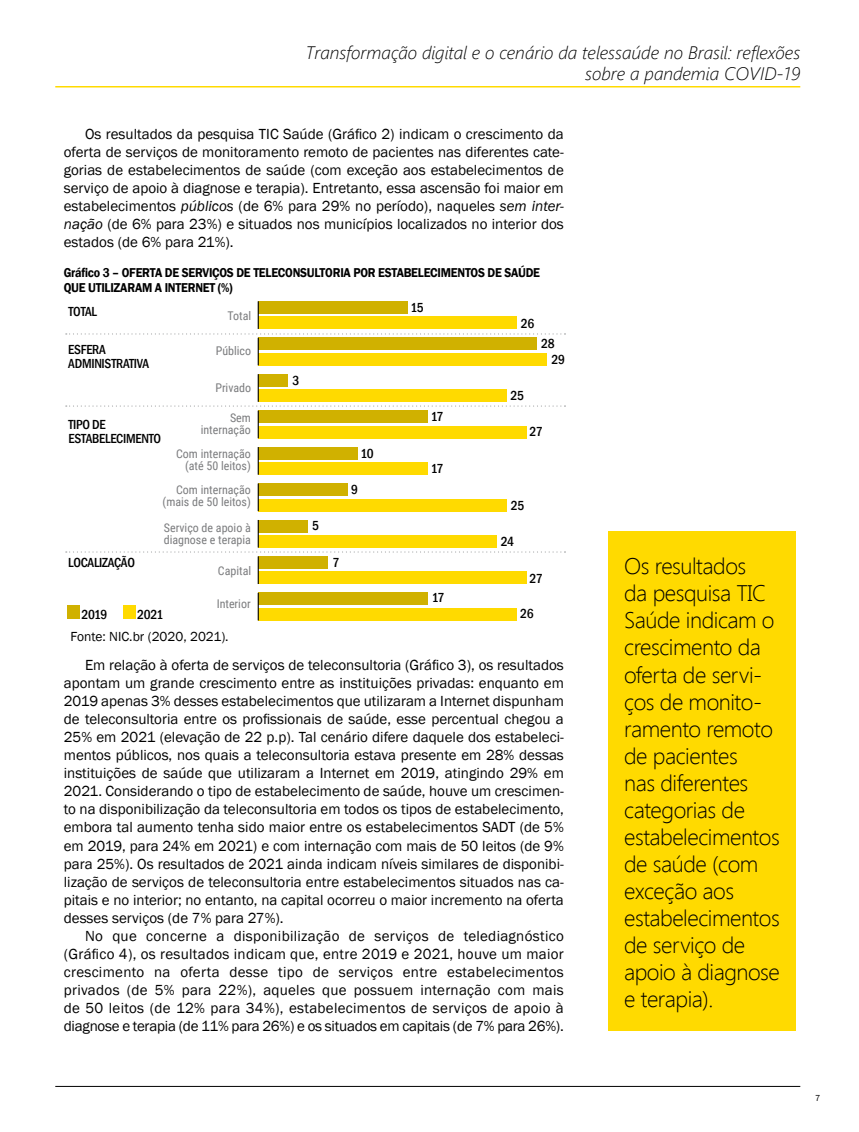
<style>
.page{position:relative;width:859px;height:1132px;background:#fff}
.page>*{position:absolute;margin:0;border:0;box-sizing:border-box;transform-origin:0 0}
.t1{font:300 22.5px/27px "Segoe UI";letter-spacing:-.02em;color:#000}
.t2{font:italic 300 18px/21px "Segoe UI";color:#000;text-align:right}
.t3{font:15px/18px "Franklin Gothic";color:#000;text-align:justify}
.t4{font:500 condensed 13.5px/13.8px "Franklin Gothic";letter-spacing:-.02em;color:#000}
.t5{font:13.5px "Franklin Gothic";color:#000}
.t6{font:600 13.2px/15px "Franklin Gothic";letter-spacing:-.02em;color:#000;scale:.91 1}
.t7{font:12px/12.1px "Roboto Condensed";color:#7b7c7e;text-align:right}
.t8{font:9px "Franklin Gothic";color:#000}
.s1{font-style:italic}
</style>
<div class="page">
<hr style="left:55px;top:1085px;width:745px;height:1px;background:#000">
<hr style="left:55px;top:86px;width:745px;height:1px;background:#ffda00">
<div style="left:608px;top:531px;width:187px;height:499px;background:#ffda00"></div>
<div style="left:67px;top:605px;width:12px;height:14px;background:#d0b100"></div>
<div style="left:123px;top:605px;width:12px;height:14px;background:#ffda00"></div>
<div style="left:258px;top:447px;width:100px;height:12px;background:#d0b100"></div>
<div style="left:258px;top:462px;width:169px;height:12px;background:#ffda00"></div>
<svg style="left:258px;top:447px;width:1px;height:27px"></svg>
<div style="left:258px;top:483px;width:90px;height:12px;background:#d0b100"></div>
<div style="left:258px;top:499px;width:249px;height:12px;background:#ffda00"></div>
<svg style="left:258px;top:483px;width:1px;height:28px"></svg>
<svg style="left:66px;top:374px;width:499px;height:64px"></svg>
<svg style="left:66px;top:520px;width:499px;height:64px"></svg>
<div style="left:258px;top:592px;width:169px;height:12px;background:#d0b100"></div>
<div style="left:258px;top:608px;width:259px;height:12px;background:#ffda00"></div>
<svg style="left:258px;top:592px;width:1px;height:28px"></svg>
<svg style="left:66px;top:301px;width:499px;height:64px"></svg>
<p class="t2" style="left:305px;top:41px;width:496px">Transformação digital e o cenário da telessaúde no Brasil: reflexões sobre a pandemia COVID-19</p>
<p class="t3" style="left:64px;top:125px;width:502px;text-indent:21px">Os resultados da pesquisa TIC Saúde (Gráfico 2) indicam o crescimento da oferta de serviços de monitoramento remoto de pacientes nas diferentes cate&shy;gorias de estabelecimentos de saúde (com exceção aos estabelecimentos de serviço de apoio à diagnose e terapia). Entretanto, essa ascensão foi maior em estabelecimentos <span class="s1">públicos</span> (de 6% para 29% no período), naqueles <span class="s1">sem inter&shy;nação</span> (de 6% para 23%) e situados nos municípios localizados no interior dos estados (de 6% para 21%).</p>
<p class="t6" style="left:64px;top:265px;width:525px">Gráfico 3 – OFERTA DE SERVIÇOS DE TELECONSULTORIA POR ESTABELECIMENTOS DE SAÚDE<br>QUE UTILIZARAM A INTERNET (%)</p>
<p class="t4" style="left:68px;top:305px;width:30px">TOTAL</p>
<p class="t4" style="left:68px;top:342px;width:82px">ESFERA<br>ADMINISTRATIVA</p>
<p class="t4" style="left:68px;top:417px;width:94px">TIPO DE<br>ESTABELECIMENTO</p>
<p class="t7" style="left:227px;top:309px;width:25px">Total</p>
<p class="t7" style="left:216px;top:344px;width:37px">Público</p>
<p class="t7" style="left:215px;top:381px;width:37px">Privado</p>
<p class="t7" style="left:201px;top:411px;width:52px">Sem internação</p>
<p class="t4" style="left:292px;top:373px;width:8px">3</p>
<p class="t7" style="left:176px;top:447px;width:76px">Com internação (até 50 leitos)</p>
<p class="t4" style="left:360px;top:446px;width:15px">10</p>
<p class="t7" style="left:163px;top:483px;width:90px">Com internação (mais de 50 leitos)</p>
<p class="t4" style="left:351px;top:482px;width:8px">9</p>
<p class="t7" style="left:164px;top:520px;width:89px;text-align:left">Serviço de apoio à diagnose e terapia</p>
<p class="t4" style="left:312px;top:518px;width:8px">5</p>
<p class="t4" style="left:68px;top:555px;width:68px">LOCALIZAÇÃO</p>
<p class="t4" style="left:82px;top:607px;width:27px">2019</p>
<p class="t4" style="left:137px;top:607px;width:28px">2021</p>
<p class="t7" style="left:218px;top:563px;width:35px">Capital</p>
<p class="t7" style="left:217px;top:597px;width:36px">Interior</p>
<p class="t5" style="left:71px;top:627px;width:160px">Fonte: NIC.br (2020, 2021).</p>
<p class="t4" style="left:333px;top:555px;width:8px">7</p>
<p class="t4" style="left:410px;top:300px;width:15px">15</p>
<p class="t4" style="left:431px;top:409px;width:14px">17</p>
<p class="t4" style="left:431px;top:461px;width:14px">17</p>
<p class="t4" style="left:432px;top:590px;width:14px">17</p>
<p class="t4" style="left:521px;top:316px;width:15px">26</p>
<p class="t4" style="left:541px;top:336px;width:15px">28</p>
<p class="t4" style="left:511px;top:388px;width:15px">25</p>
<p class="t4" style="left:551px;top:352px;width:15px">29</p>
<p class="t4" style="left:530px;top:425px;width:15px">27</p>
<p class="t4" style="left:511px;top:498px;width:15px">25</p>
<p class="t4" style="left:501px;top:534px;width:15px">24</p>
<p class="t4" style="left:530px;top:571px;width:15px">27</p>
<p class="t4" style="left:520px;top:606px;width:15px">26</p>
<p class="t3" style="left:64px;top:656px;width:502px;text-indent:21px">Em relação à oferta de serviços de teleconsultoria (Gráfico 3), os resultados apontam um grande crescimento entre as instituições privadas: enquanto em 2019 apenas 3% desses estabelecimentos que utilizaram a Internet dispunham de teleconsultoria entre os profissionais de saúde, esse percentual chegou a 25% em 2021 (elevação de 22 p.p). Tal cenário difere daquele dos estabeleci&shy;mentos públicos, nos quais a teleconsultoria estava presente em 28% dessas instituições de saúde que utilizaram a Internet em 2019, atingindo 29% em 2021. Considerando o tipo de estabelecimento de saúde, houve um crescimen&shy;to na disponibilização da teleconsultoria em todos os tipos de estabelecimento, embora tal aumento tenha sido maior entre os estabelecimentos SADT (de 5% em 2019, para 24% em 2021) e com internação com mais de 50 leitos (de 9% para 25%). Os resultados de 2021 ainda indicam níveis similares de disponibi&shy;lização de serviços de teleconsultoria entre estabelecimentos situados nas ca&shy;pitais e no interior; no entanto, na capital ocorreu o maior incremento na oferta desses serviços (de 7% para 27%).</p>
<p class="t3" style="left:64px;top:926px;width:502px;text-indent:21px">No que concerne a disponibilização de serviços de telediagnóstico (Gráfico 4), os resultados indicam que, entre 2019 e 2021, houve um maior crescimento na oferta desse tipo de serviços entre estabelecimentos privados (de 5% para 22%), aqueles que possuem internação com mais de 50 leitos (de 12% para 34%), estabelecimentos de serviços de apoio à diagnose e terapia (de 11% para 26%) e os situados em capitais (de 7% para 26%).</p>
<p class="t1" style="left:624px;top:552px;width:157px">Os resultados<br>da pesquisa TIC<br>Saúde indicam o crescimento da oferta de servi&shy;ços de monito&shy;ramento remoto de pacientes<br>nas diferentes categorias de estabelecimentos de saúde (com exceção aos estabelecimentos de serviço de apoio à diagnose e terapia).</p>
<p class="t8" style="left:815px;top:1091px;width:7px">7</p>
</div>
